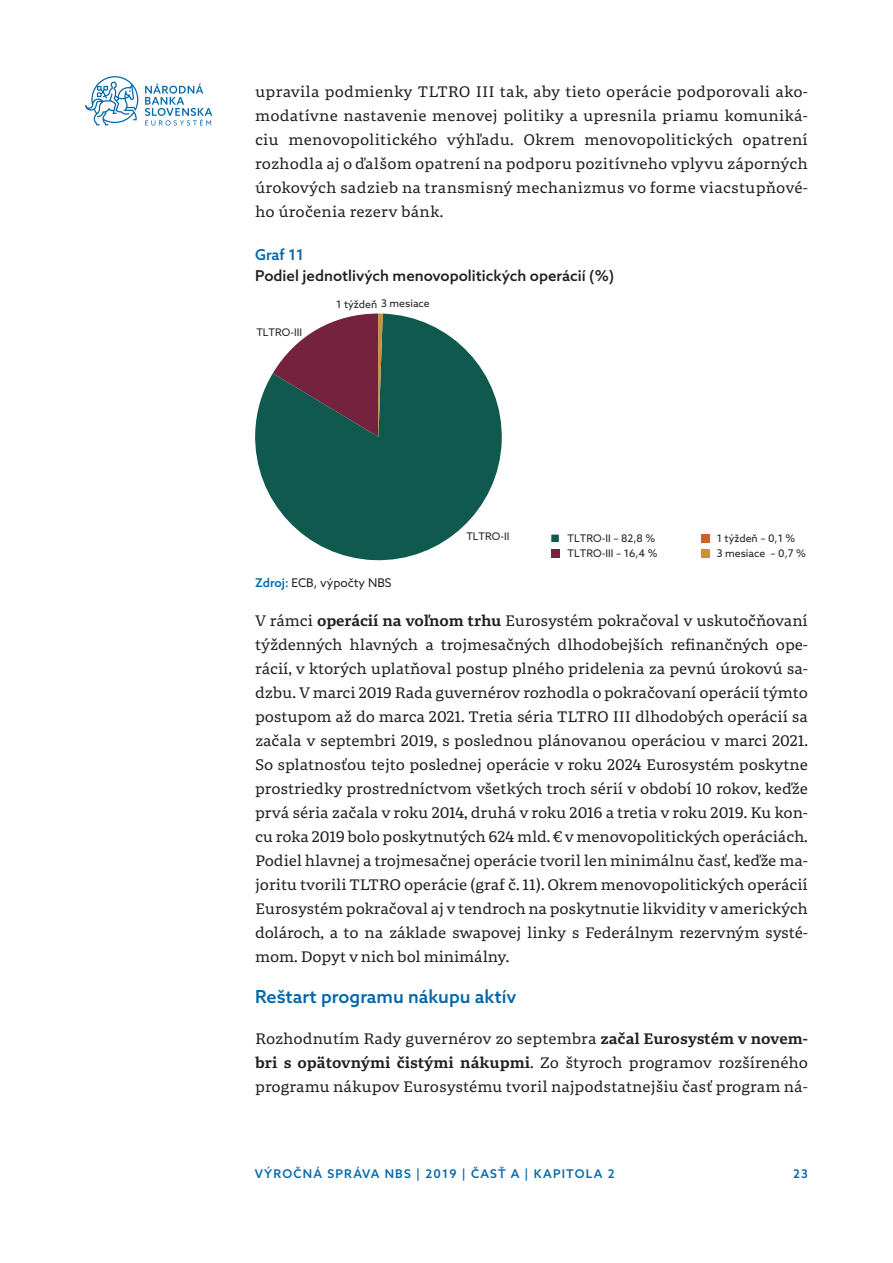
<style>
.page{position:relative;width:893px;height:1263px;background:#fff}
.page>*{position:absolute;margin:0;border:0;box-sizing:border-box;transform-origin:0 0}
.Nadpis_3{font:500 18px "Azo Sans";color:#0067aa}
._01_Body_text{font:15px/24px "Portada Text";letter-spacing:-.005em;color:#231f20;text-align:justify}
.graf_nadpis{font:500 15px/21px "Azo Sans";color:#231f20}
.t1{font:500 12px "Azo Sans";letter-spacing:.1em;color:#0067aa}
.graf_zdroj{font:12px "Azo Sans";color:#231f20}
.t2{font:10.5px/15px "Azo Sans";color:#231f20}
.s1{color:#0067aa}
.s2{font-weight:500;color:#0067aa}
.s3{font-family:"Portada Text Sb"}
</style>
<div class="page">
<svg style="left:145px;top:83px;width:67px;height:43px"></svg>
<svg style="left:85px;top:76px;width:53px;height:49px"></svg>
<div style="left:550px;top:534px;width:10px;height:9px;background:#0f594e;border:1px solid #fff"></div>
<div style="left:551px;top:549px;width:8px;height:8px;background:#74223e"></div>
<div style="left:701px;top:534px;width:8px;height:9px;background:#d46027"></div>
<div style="left:701px;top:549px;width:8px;height:8px;background:#c8942b"></div>
<svg style="left:255px;top:314px;width:247px;height:246px;fill:#0f594e"></svg>
<svg style="left:273px;top:314px;width:110px;height:123px"></svg>
<p class="_01_Body_text" style="left:255px;top:79px;width:554px">upravila podmienky TLTRO III tak, aby tieto operácie podporovali ako&shy;modatívne nastavenie menovej politiky a upresnila priamu komuniká&shy;ciu menovopolitického výhľadu. Okrem menovopolitických opatrení rozhodla aj o ďalšom opatrení na podporu pozitívneho vplyvu záporných úrokových sadzieb na transmisný mechanizmus vo forme viacstupňové&shy;ho úročenia rezerv bánk.</p>
<p class="graf_nadpis" style="left:255px;top:244px;width:361px"><span class="s1">Graf 11<br></span>Podiel jednotlivých menovopolitických operácií (%)</p>
<p class="t2" style="left:256px;top:325px;width:47px">TLTRO-III</p>
<p class="t2" style="left:336px;top:295px;width:95px">1 týždeň 3 mesiace</p>
<p class="t2" style="left:466px;top:528px;width:45px">TLTRO-II</p>
<p class="t2" style="left:568px;top:531px;width:91px">TLTRO-II – 82,8 %<br>TLTRO-III – 16,4 %</p>
<p class="t2" style="left:717px;top:531px;width:91px">1 týždeň – 0,1 %<br>3 mesiace – 0,7 %</p>
<p class="graf_zdroj" style="left:255px;top:574px;width:138px"><span class="s2">Zdroj:</span> ECB, výpočty NBS</p>
<p class="_01_Body_text" style="left:255px;top:608px;width:554px">V rámci <span class="s3">operácií na voľnom trhu</span> Eurosystém pokračoval v uskutočňovaní týždenných hlavných a trojmesačných dlhodobejších refinančných ope&shy;rácií, v ktorých uplatňoval postup plného pridelenia za pevnú úrokovú sa&shy;dzbu. V marci 2019 Rada guvernérov rozhodla o pokračovaní operácií týmto postupom až do marca 2021. Tretia séria TLTRO III dlhodobých operácií sa začala v septembri 2019, s poslednou plánovanou operáciou v marci 2021.<br>So splatnosťou tejto poslednej operácie v roku 2024 Eurosystém poskytne prostriedky prostredníctvom všetkých troch sérií v období 10 rokov, keďže prvá séria začala v roku 2014, druhá v roku 2016 a tretia v roku 2019. Ku kon&shy;cu roka 2019 bolo poskytnutých 624 mld. € v menovopolitických operáciách.<br>Podiel hlavnej a trojmesačnej operácie tvoril len minimálnu časť, keďže ma&shy;joritu tvorili TLTRO operácie (graf č. 11). Okrem menovopolitických operácií Eurosystém pokračoval aj v tendroch na poskytnutie likvidity v amerických dolároch, a to na základe swapovej linky s Federálnym rezervným systé&shy;mom. Dopyt v nich bol minimálny.</p>
<p class="Nadpis_3" style="left:255px;top:985px;width:263px">Reštart programu nákupu aktív</p>
<p class="_01_Body_text" style="left:255px;top:1026px;width:554px">Rozhodnutím Rady guvernérov zo septembra <span class="s3">začal Eurosystém v novem&shy;bri s opätovnými čistými nákupmi</span>. Zo štyroch programov rozšíreného programu nákupov Eurosystému tvoril najpodstatnejšiu časť program ná-</p>
<p class="t1" style="left:255px;top:1166px;width:361px">VÝROČNÁ SPRÁVA NBS | 2019 | ČASŤ A | KAPITOLA 2</p>
<p class="t1" style="left:793px;top:1166px;width:16px">23</p>
</div>
